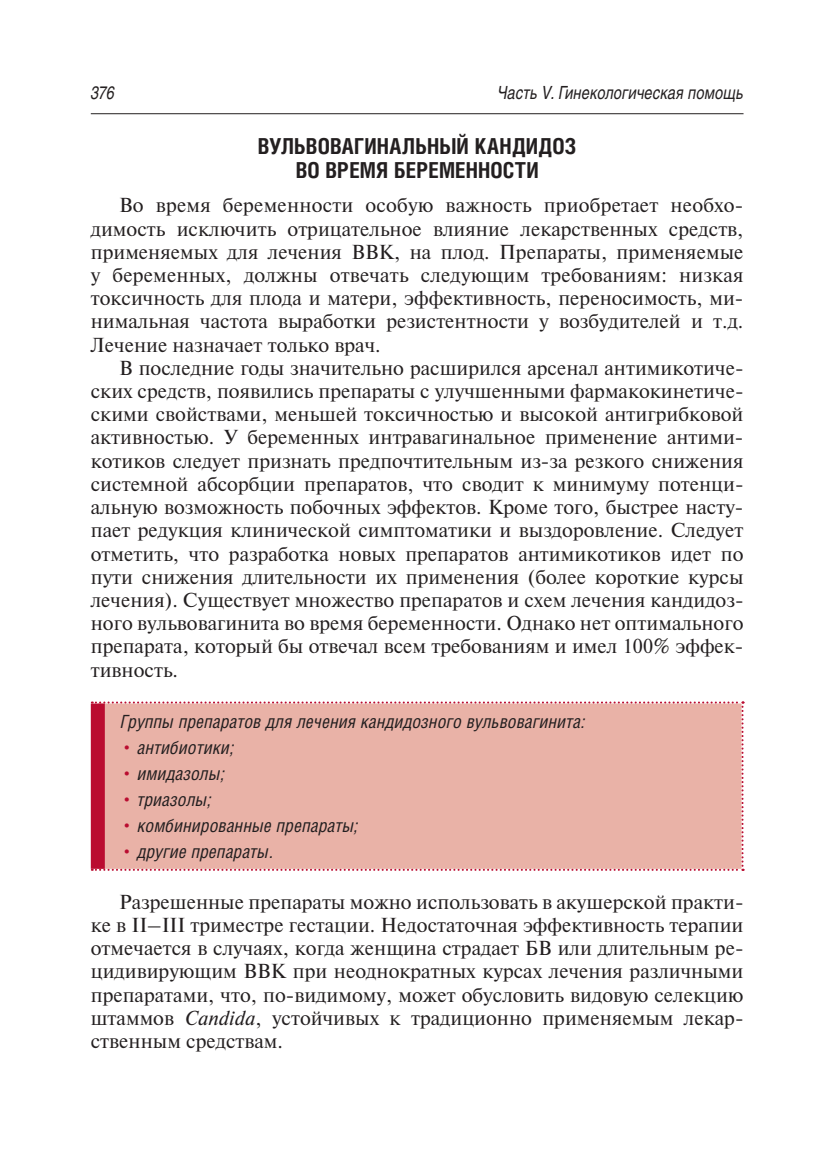
<style>
.page{position:relative;width:823px;height:1168px;background:#fff}
.page>*{position:absolute;margin:0;border:0;box-sizing:border-box;transform-origin:0 0}
.t1{font:700 22px/24px "Helios Cond";letter-spacing:.005em;color:#231f20;text-align:center}
.t2{font:20.2px/23.2px "Newton";color:#231f20;text-align:justify}
.t3{font:italic 18.2px "Helios Cond";color:#231f20}
.t4{font:italic 18px "Helios";letter-spacing:.015em;color:#231f20;scale:.8 1}
.s1{font-family:"Newton";font-style:normal;font-size:18px;color:#ba0c30}
.s2{font-style:italic}
</style>
<div class="page">
<hr style="left:91px;top:113px;width:652px;height:1px;background:#231f20">
<div style="left:92px;top:701px;width:651px;height:170px;background:#e9b2a7"></div>
<div style="left:91px;top:703px;width:14px;height:166px;background:#ba0c30"></div>
<p class="t4" style="left:91px;top:86px;width:31px">376</p>
<p class="t4" style="left:497px;top:86px;width:309px">Часть V. Гинекологическая помощь</p>
<p class="t1" style="left:258px;top:136px;width:320px">ВУЛЬВОВАГИНАЛЬНЫЙ КАНДИДОЗ<br>ВО ВРЕМЯ БЕРЕМЕННОСТИ</p>
<p class="t2" style="left:91px;top:196px;width:653px;text-indent:28px">Во время беременности особую важность приобретает необхо&shy;димость исключить отрицательное влияние лекарственных средств, применяемых для лечения ВВК, на плод. Препараты, применяемые у беременных, должны отвечать следующим требованиям: низкая токсичность для плода и матери, эффективность, переносимость, ми&shy;нимальная частота выработки резистентности у возбудителей и т.д.<br>Лечение назначает только врач.</p>
<p class="t2" style="left:91px;top:358px;width:653px;text-indent:28px">В последние годы значительно расширился арсенал антимикотиче&shy;ских средств, появились препараты с улучшенными фармакокинетиче&shy;скими свойствами, меньшей токсичностью и высокой антигрибковой активностью. У беременных интравагинальное применение антими&shy;котиков следует признать предпочтительным из-за резкого снижения системной абсорбции препаратов, что сводит к минимуму потенци&shy;альную возможность побочных эффектов. Кроме того, быстрее насту&shy;пает редукция клинической симптоматики и выздоровление. Следует отметить, что разработка новых препаратов антимикотиков идет по пути снижения длительности их применения (более короткие курсы лечения). Существует множество препаратов и схем лечения кандидоз&shy;ного вульвовагинита во время беременности. Однако нет оптимального препарата, который бы отвечал всем требованиям и имел 100% эффек&shy;тивность.</p>
<p class="t3" style="left:120px;top:715px;width:466px">Группы препаратов для лечения кандидозного вульвовагинита:</p>
<p class="t3" style="left:120px;top:741px;width:115px"><span class="s1">•</span> антибиотики;</p>
<p class="t3" style="left:120px;top:767px;width:106px"><span class="s1">•</span> имидазолы;</p>
<p class="t3" style="left:120px;top:794px;width:92px"><span class="s1">•</span> триазолы;</p>
<p class="t3" style="left:120px;top:820px;width:239px"><span class="s1">•</span> комбинированные препараты;</p>
<p class="t3" style="left:120px;top:846px;width:154px"><span class="s1">•</span> другие препараты.</p>
<p class="t2" style="left:91px;top:892px;width:653px;text-indent:28px">Разрешенные препараты можно использовать в акушерской практи&shy;ке в II–III триместре гестации. Недостаточная эффективность терапии отмечается в случаях, когда женщина страдает БВ или длительным ре&shy;цидивирующим ВВК при неоднократных курсах лечения различными препаратами, что, по-видимому, может обусловить видовую селекцию штаммов <span class="s2">Candida</span>, устойчивых к традиционно применяемым лекар&shy;ственным средствам.</p>
</div>
